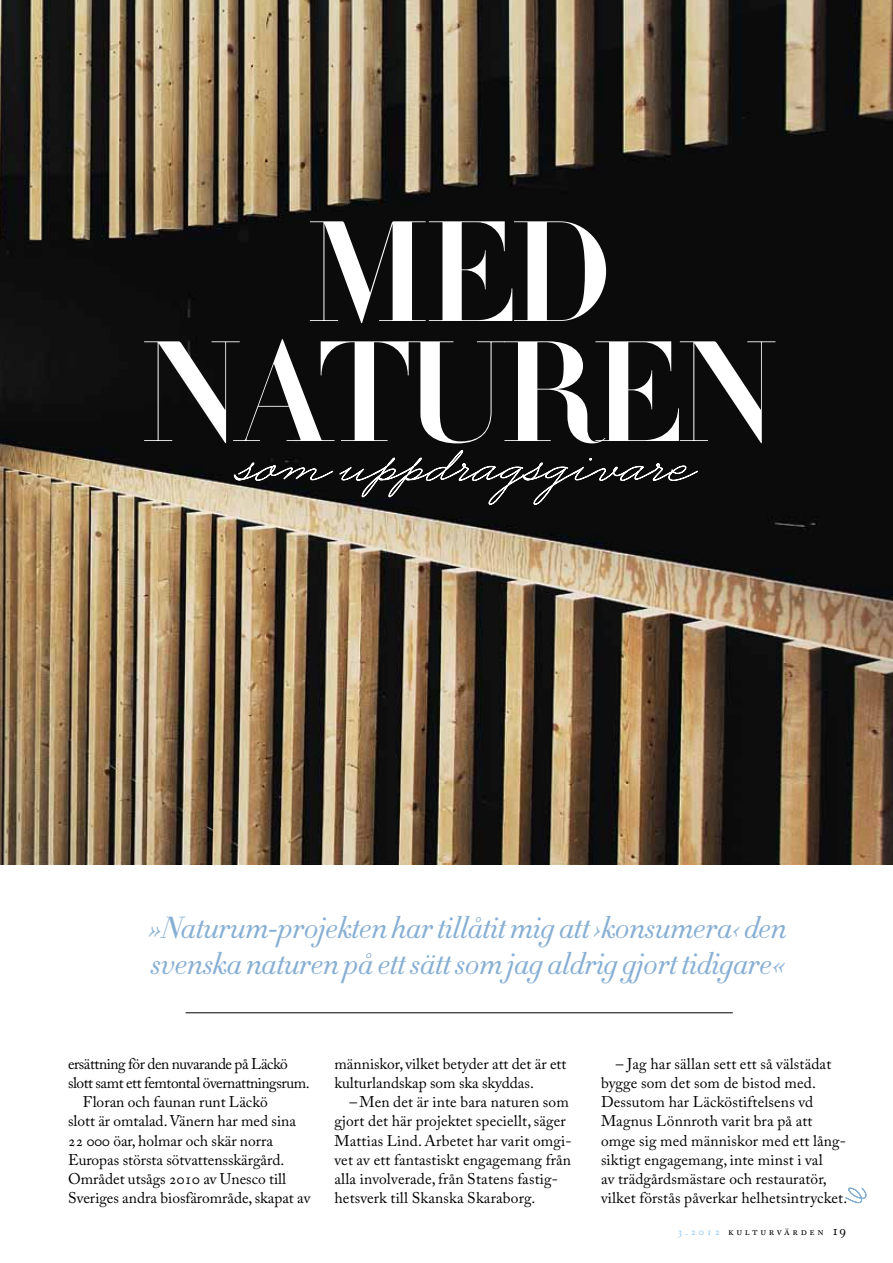
<style>
.page{position:relative;width:893px;height:1263px;background:#fff}
.page>*{position:absolute;margin:0;border:0;box-sizing:border-box;transform-origin:0 0}
.t1{font:140.55px/120px "Didot HTF B64 Bold";letter-spacing:-.05em;color:#fff;text-align:center}
.t2{font:30px/36px "Didot HTF L06 Light Ital";letter-spacing:-.015em;color:#87afd4}
.t3{font:15.45px/19px "Adobe Caslon Pro";color:#000}
.t4{font:15.45px/19px "Adobe Caslon Pro";letter-spacing:-.025em;color:#000}
.t5{font:10.5px "Adobe Caslon Pro";letter-spacing:.26em;color:#000}
.s1{color:#8fc4ee}
.s2{font-size:14.25px}
</style>
<div class="page">
<img style="left:0;top:0;width:893px;height:864px">
<svg style="left:232px;top:450px;width:467px;height:55px;background:#2c2b2a"></svg>
<hr style="left:186px;top:1012px;width:547px;height:1px;background:#000">
<svg style="left:845px;top:1188px;width:21px;height:15px"></svg>
<h1 class="t1" style="left:140px;top:217px;width:641px">MED<br>NATUREN</h1>
<h2 class="t2" style="left:149px;top:911px;width:639px">»Naturum-projekten har tillåtit mig att ›konsumera‹ den svenska naturen på ett sätt som jag aldrig gjort tidigare«</h2>
<p class="t3" style="left:68px;top:1054px;width:221px">ersättning för den nuvarande på Läckö</p>
<p class="t3" style="left:68px;top:1073px;width:243px">slott samt ett femtontal övernattningsrum.</p>
<p class="t3" style="left:83px;top:1092px;width:186px">Floran och faunan runt Läckö</p>
<p class="t3" style="left:68px;top:1111px;width:229px">slott är omtalad. Vänern har med sina</p>
<p class="t3" style="left:68px;top:1131px;width:207px">22 000 öar, holmar och skär norra</p>
<p class="t3" style="left:68px;top:1150px;width:218px">Europas största sötvattensskärgård.</p>
<p class="t3" style="left:68px;top:1169px;width:220px">Området utsågs 2010 av Unesco till</p>
<p class="t3" style="left:68px;top:1188px;width:244px">Sveriges andra biosfärområde, skapat av</p>
<p class="t4" style="left:334px;top:1054px;width:233px">människor, vilket betyder att det är ett kulturlandskap som ska skyddas.</p>
<p class="t3" style="left:334px;top:1092px;width:239px;text-indent:15px">–Men det är inte bara naturen som gjort det här projektet speciellt, säger Mattias Lind. Arbetet har varit omgi&shy;vet av ett fantastiskt engagemang från alla involverade, från Statens fastig&shy;hetsverk till Skanska Skaraborg.</p>
<p class="t3" style="left:601px;top:1054px;width:266px;text-indent:15px">– Jag har sällan sett ett så välstädat bygge som det som de bistod med.<br>Dessutom har Läcköstiftelsens vd Magnus Lönnroth varit bra på att<br>omge sig med människor med ett lång&shy;siktigt engagemang, inte minst i val<br>av trädgårdsmästare och restauratör,<br>vilket förstås påverkar helhetsintrycket.<sup>a</sup></p>
<p class="t5" style="left:677px;top:1225px;width:170px"><span class="s1">3.2012</span> kulturvärden <span class="s2">19</span></p>
</div>
